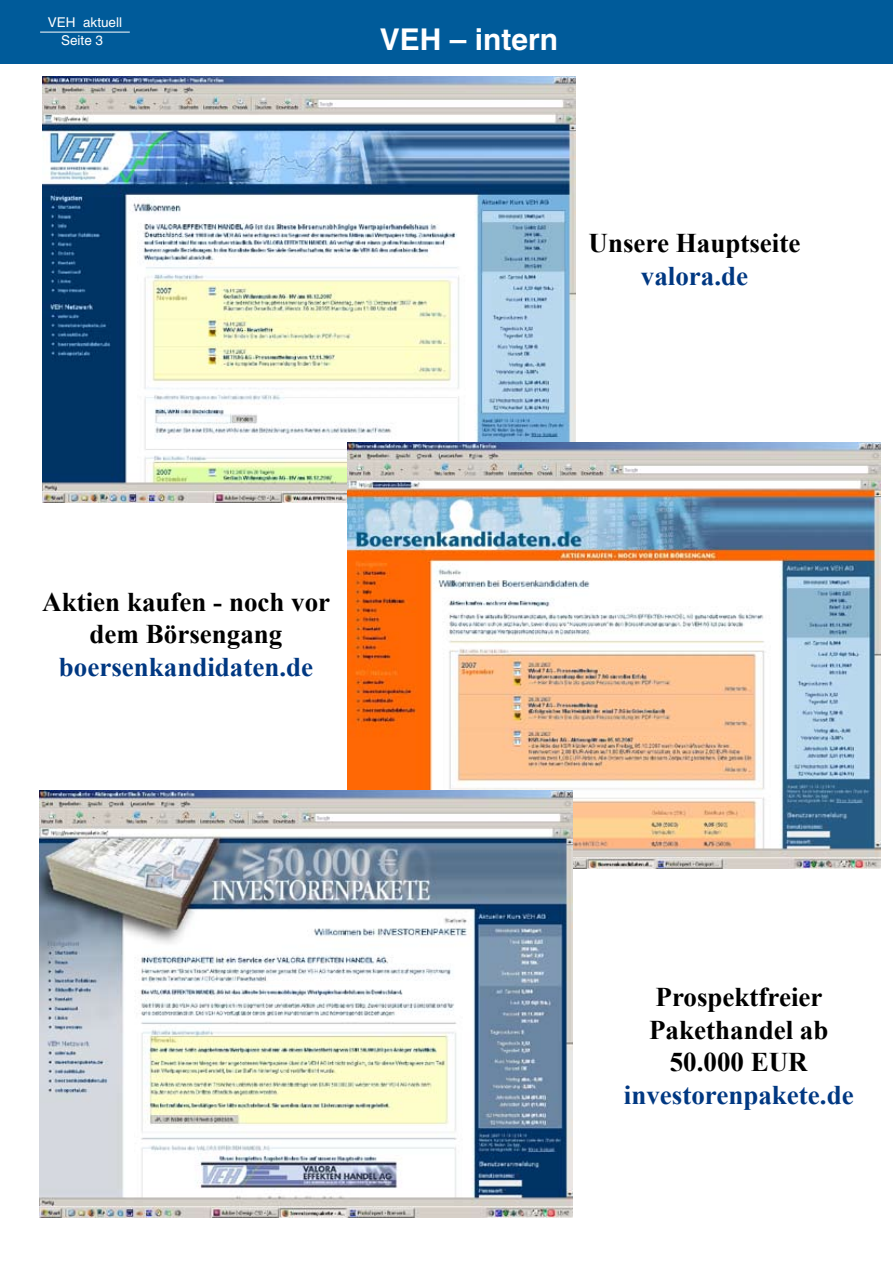
<style>
.page{position:relative;width:893px;height:1263px;background:#fff}
.page>*{position:absolute;margin:0;border:0;box-sizing:border-box;transform-origin:0 0}
.t1{font:700 30px "Helvetica LT";color:#fff}
.t2{font:700 27px/32.4px "Times New Roman";color:#000;text-align:center}
.t3{font:700 27px "Times New Roman";color:#003882}
.t4{font:13.5px/17.5px "Helvetica LT";color:#fff;text-align:center}
</style>
<div class="page">
<div style="left:0;top:0;width:893px;height:64px;background:#005b9a"></div>
<hr style="left:40px;top:32px;width:90px;height:1px;background:#fff">
<img style="left:43px;top:77px;width:532px;height:426px">
<img style="left:347px;top:442px;width:533px;height:426px">
<img style="left:40px;top:791px;width:532px;height:426px">
<p class="t4" style="left:48px;top:14px;width:76px">VEH aktuell<br>Seite 3</p>
<p class="t1" style="left:380px;top:21px;width:180px">VEH – intern</p>
<p class="t2" style="left:589px;top:226px;width:213px">Unsere Hauptseite</p>
<p class="t3" style="left:641px;top:257px;width:109px">valora.de</p>
<p class="t2" style="left:42px;top:585px;width:290px">Aktien kaufen - noch vor dem Börsengang</p>
<p class="t3" style="left:59px;top:648px;width:256px">boersenkandidaten.de</p>
<p class="t2" style="left:649px;top:980px;width:181px">Prospektfreier<br>Pakethandel ab<br>50.000 EUR</p>
<p class="t3" style="left:624px;top:1076px;width:231px">investorenpakete.de</p>
</div>
